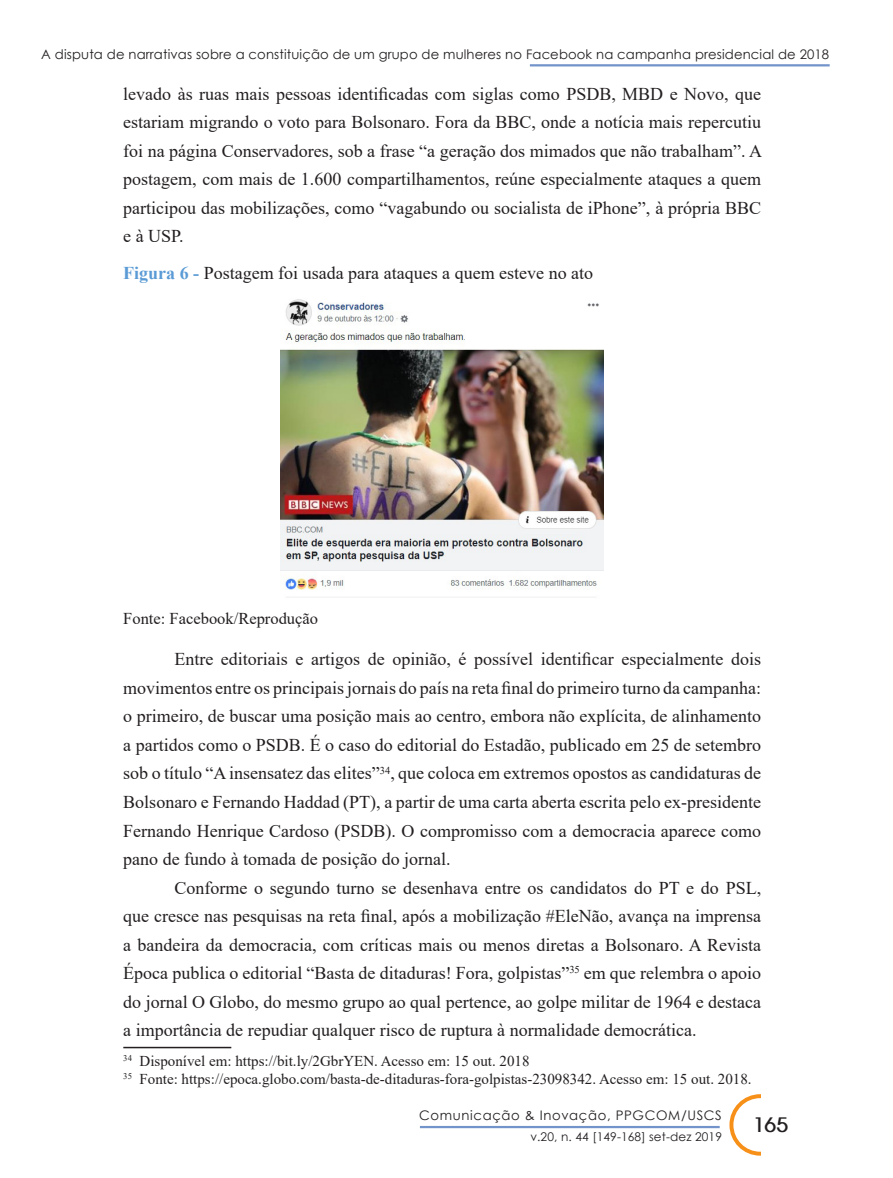
<style>
.page{position:relative;width:893px;height:1178px;background:#fff}
.page>*{position:absolute;margin:0;border:0;box-sizing:border-box;transform-origin:0 0}
.t1{font:700 19.8px "Avant Garde";color:#231f20}
.Texto{font:18px/28.5px "Times New Roman";color:#231f20;text-align:justify}
.Legenda{font:18px "Times New Roman";color:#231f20}
.Legenda-2{font:16.5px "Times New Roman";color:#231f20}
.Rodapé{font:15px "Times New Roman";color:#231f20}
.t2{font:13.2px "Century Gothic";letter-spacing:.01em;color:#231f20}
.t3{font:13.2px "Century Gothic";letter-spacing:.05em;color:#231f20}
.t4{font:12px "Century Gothic";letter-spacing:.01em;color:#231f20}
.s1{font-weight:700;color:#5b9bd5}
</style>
<div class="page">
<div style="left:729px;top:1094px;width:62px;height:61px;border:4px solid #f79019;border-radius:50%"></div>
<div style="left:761px;top:1064px;width:71px;height:99px;background:#fff"></div>
<hr style="left:420px;top:1126px;width:300px;height:2px;background:#7394ca">
<hr style="left:530px;top:64px;width:300px;height:2px;background:#7394ca">
<img style="left:281px;top:299px;width:323px;height:299px">
<hr style="left:123px;top:1047px;width:108px;height:1px;background:#231f20">
<p class="t2" style="left:41px;top:45px;width:789px">A disputa de narrativas sobre a constituição de um grupo de mulheres no Facebook na campanha presidencial de 2018</p>
<p class="Texto" style="left:123px;top:79px;width:640px">levado às ruas mais pessoas identificadas com siglas como PSDB, MBD e Novo, que estariam migrando o voto para Bolsonaro. Fora da BBC, onde a notícia mais repercutiu foi na página Conservadores, sob a frase “a geração dos mimados que não trabalham”. A postagem, com mais de 1.600 compartilhamentos, reúne especialmente ataques a quem participou das mobilizações, como “vagabundo ou socialista de iPhone”, à própria BBC e à USP.</p>
<p class="Legenda" style="left:123px;top:260px;width:471px"><span class="s1">Figura 6 -</span> Postagem foi usada para ataques a quem esteve no ato</p>
<p class="Legenda-2" style="left:123px;top:607px;width:196px">Fonte: Facebook/Reprodução</p>
<p class="Texto" style="left:123px;top:645px;width:639px;text-indent:51px">Entre editoriais e artigos de opinião, é possível identificar especialmente dois movimentos entre os principais jornais do país na reta final do primeiro turno da campanha: o primeiro, de buscar uma posição mais ao centro, embora não explícita, de alinhamento a partidos como o PSDB. É o caso do editorial do Estadão, publicado em 25 de setembro sob o título “A insensatez das elites”<sup>34</sup>, que coloca em extremos opostos as candidaturas de Bolsonaro e Fernando Haddad (PT), a partir de uma carta aberta escrita pelo ex-presidente Fernando Henrique Cardoso (PSDB). O compromisso com a democracia aparece como pano de fundo à tomada de posição do jornal.</p>
<p class="Texto" style="left:123px;top:873px;width:639px;text-indent:51px">Conforme o segundo turno se desenhava entre os candidatos do PT e do PSL, que cresce nas pesquisas na reta final, após a mobilização #EleNão, avança na imprensa a bandeira da democracia, com críticas mais ou menos diretas a Bolsonaro. A Revista Época publica o editorial “Basta de ditaduras! Fora, golpistas”<sup>35</sup> em que relembra o apoio do jornal O Globo, do mesmo grupo ao qual pertence, ao golpe militar de 1964 e destaca a importância de repudiar qualquer risco de ruptura à normalidade democrática.</p>
<p class="Rodapé" style="left:123px;top:1050px;width:408px"><sup>34</sup> Disponível em: https://bit.ly/2GbrYEN. Acesso em: 15 out. 2018</p>
<p class="Rodapé" style="left:123px;top:1068px;width:630px"><sup>35</sup> Fonte: https://epoca.globo.com/basta-de-ditaduras-fora-golpistas-23098342. Acesso em: 15 out. 2018.</p>
<p class="t3" style="left:419px;top:1105px;width:304px">Comunicação &amp; Inovação, PPGCOM/USCS</p>
<p class="t4" style="left:530px;top:1128px;width:193px">v.20, n. 44 [149-168] set-dez 2019</p>
<p class="t1" style="left:753px;top:1113px;width:37px">165</p>
</div>
